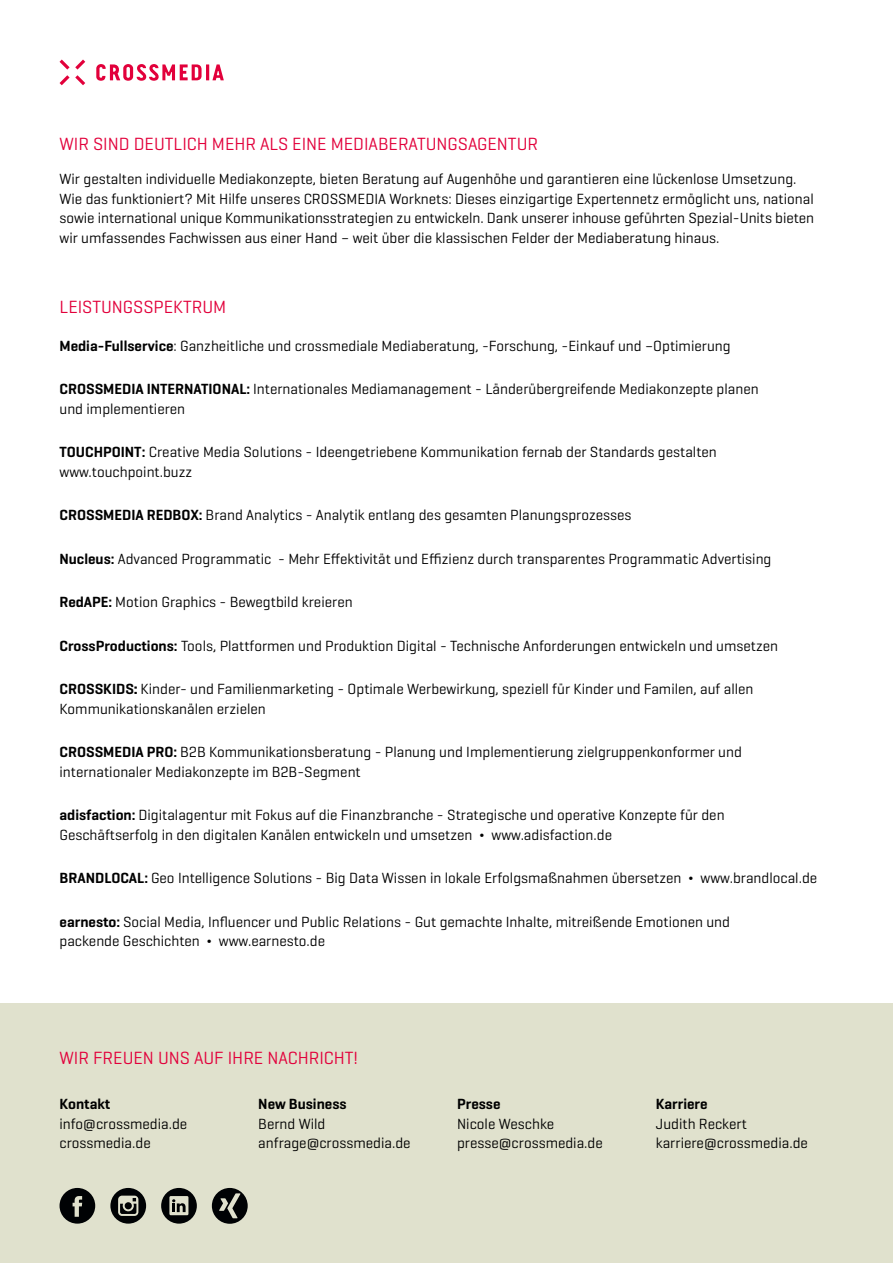
<style>
.page{position:relative;width:893px;height:1263px;background:#fff}
.page>*{position:absolute;margin:0;border:0;box-sizing:border-box;transform-origin:0 0}
.t1{font:18px "Geogrotesque";color:#e2003b}
.t2{font:15px/19.5px "Geogrotesque";color:#000}
.t3{font:600 15px "Geogrotesque";color:#000}
.s1{font-weight:600}
.s2{font-weight:700}
</style>
<div class="page">
<div style="left:0;top:1003px;width:893px;height:260px;background:#e0e1cd"></div>
<svg style="left:60px;top:1188px;width:35px;height:35px"></svg>
<svg style="left:110px;top:1188px;width:36px;height:35px"></svg>
<svg style="left:161px;top:1188px;width:36px;height:35px"></svg>
<svg style="left:212px;top:1188px;width:36px;height:36px"></svg>
<svg style="left:96px;top:64px;width:106px;height:17px"></svg>
<hr style="left:206px;top:64px;width:3px;height:16px;background:#e2003b">
<svg style="left:212px;top:64px;width:12px;height:16px"></svg>
<svg style="left:60px;top:60px;width:25px;height:25px"></svg>
<p class="t1" style="left:60px;top:132px;width:480px">WIR SIND DEUTLICH MEHR ALS EINE MEDIABERATUNGSAGENTUR</p>
<p class="t2" style="left:60px;top:169px;width:756px">Wir gestalten individuelle Mediakonzepte, bieten Beratung auf Augenhöhe und garantieren eine lückenlose Umsetzung.<br>Wie das funktioniert? Mit Hilfe unseres CROSSMEDIA Worknets: Dieses einzigartige Expertennetz ermöglicht uns, national sowie international unique Kommunikationsstrategien zu entwickeln. Dank unserer inhouse geführten Spezial-Units bieten wir umfassendes Fachwissen aus einer Hand – weit über die klassischen Felder der Mediaberatung hinaus.</p>
<p class="t1" style="left:60px;top:296px;width:168px">LEISTUNGSSPEKTRUM</p>
<p class="t2" style="left:60px;top:335px;width:673px"><span class="s1">Media-Fullservice</span>: Ganzheitliche und crossmediale Mediaberatung, -Forschung, -Einkauf und –Optimierung</p>
<p class="t2" style="left:60px;top:379px;width:701px"><span class="s1">CROSSMEDIA INTERNATIONAL:</span> Internationales Mediamanagement - Länderübergreifende Mediakonzepte planen und implementieren</p>
<p class="t2" style="left:60px;top:442px;width:659px"><span class="s1">TOUCHPOINT:</span> Creative Media Solutions - Ideengetriebene Kommunikation fernab der Standards gestalten www.touchpoint.buzz</p>
<p class="t2" style="left:60px;top:505px;width:573px"><span class="s1">CROSSMEDIA REDBOX:</span> Brand Analytics - Analytik entlang des gesamten Planungsprozesses</p>
<p class="t2" style="left:60px;top:548px;width:713px"><span class="s1">Nucleus:</span> Advanced Programmatic - Mehr Effektivität und Effizienz durch transparentes Programmatic Advertising</p>
<p class="t2" style="left:60px;top:592px;width:295px"><span class="s1">RedAPE:</span> Motion Graphics - Bewegtbild kreieren</p>
<p class="t2" style="left:60px;top:635px;width:720px"><span class="s1">CrossProductions:</span> Tools, Plattformen und Produktion Digital - Technische Anforderungen entwickeln und umsetzen</p>
<p class="t2" style="left:60px;top:679px;width:695px"><span class="s1">CROSSKIDS</span><span class="s2">:</span> Kinder- und Familienmarketing - Optimale Werbewirkung, speziell für Kinder und Familen, auf allen<br>Kommunikationskanälen erzielen</p>
<p class="t2" style="left:60px;top:742px;width:684px"><span class="s1">CROSSMEDIA PRO:</span> B2B Kommunikationsberatung - Planung und Implementierung zielgruppenkonformer und internationaler Mediakonzepte im B2B-Segment</p>
<p class="t2" style="left:60px;top:805px;width:667px"><span class="s1">adisfaction:</span> Digitalagentur mit Fokus auf die Finanzbranche - Strategische und operative Konzepte für den<br>Geschäftserfolg in den digitalen Kanälen entwickeln und umsetzen ¬ www.adisfaction.de</p>
<p class="t2" style="left:60px;top:868px;width:759px"><span class="s1">BRANDLOCAL:</span> Geo Intelligence Solutions - Big Data Wissen in lokale Erfolgsmaßnahmen übersetzen ¬ www.brandlocal.de</p>
<p class="t2" style="left:60px;top:911px;width:672px"><span class="s1">earnesto:</span> Social Media, Influencer und Public Relations - Gut gemachte Inhalte, mitreißende Emotionen und packende Geschichten ¬ www.earnesto.de</p>
<p class="t1" style="left:60px;top:1046px;width:300px">WIR FREUEN UNS AUF IHRE NACHRICHT!</p>
<p class="t3" style="left:60px;top:1095px;width:52px">Kontakt</p>
<p class="t2" style="left:60px;top:1114px;width:129px">info@crossmedia.de crossmedia.de</p>
<p class="t3" style="left:258px;top:1095px;width:90px">New Business</p>
<p class="t2" style="left:258px;top:1114px;width:154px">Bernd Wild anfrage@crossmedia.de</p>
<p class="t3" style="left:457px;top:1095px;width:45px">Presse</p>
<p class="t2" style="left:457px;top:1114px;width:147px">Nicole Weschke presse@crossmedia.de</p>
<p class="t3" style="left:656px;top:1095px;width:53px">Karriere</p>
<p class="t2" style="left:656px;top:1114px;width:154px">Judith Reckert karriere@crossmedia.de</p>
</div>
